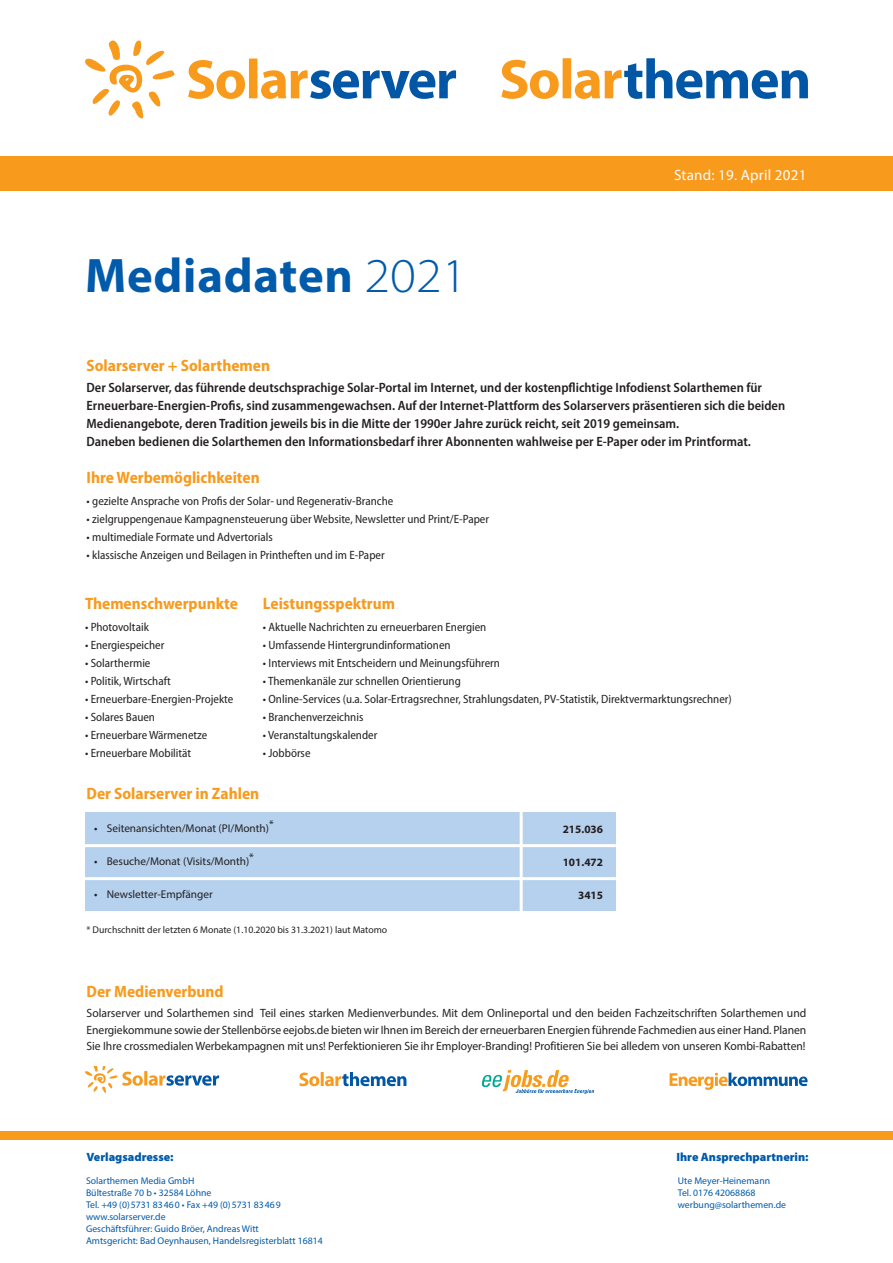
<style>
.page{position:relative;width:893px;height:1263px;background:#fff}
.page>*{position:absolute;margin:0;border:0;box-sizing:border-box;transform-origin:0 0}
.t1{font:700 48.75px "Myriad Pro";letter-spacing:.015em;color:#015aaa}
.t2{font:700 semi-condensed 16.5px "Myriad Pro";color:#f89a1c}
.t3{font:15px "Myriad Pro";letter-spacing:.015em;color:#fff}
.t4{font:600 semi-condensed 13.5px/18px "Myriad Pro";color:#231f20}
.t5{font:semi-condensed 12px "Myriad Pro";color:#231f20}
.t6{font:12px/16.5px "Myriad Pro";letter-spacing:-.005em;color:#231f20;text-align:justify}
.t7{font:900 12px "Myriad Pro";color:#015aaa}
.t8{font:11.25px "Myriad Pro";color:#231f20}
.t9{font:700 11.25px "Myriad Pro";color:#231f20}
.t10{font:9.75px/12px "Myriad Pro";color:#015aaa}
.t11{font:9.75px "Myriad Pro";color:#231f20}
.s1{font-weight:300;font-stretch:semi-expanded}
.s2{font-weight:600;font-stretch:semi-condensed}
</style>
<div class="page">
<div style="left:0;top:157px;width:893px;height:34px;background:#f89a1c"></div>
<div style="left:85px;top:812px;width:531px;height:98px;background:#b5d1ed"></div>
<hr style="left:520px;top:809px;width:3px;height:109px;background:#fff">
<hr style="left:85px;top:844px;width:531px;height:3px;background:#fff">
<hr style="left:85px;top:877px;width:531px;height:3px;background:#fff">
<div style="left:0;top:1131px;width:893px;height:9px;background:#f89a1c"></div>
<svg style="left:85px;top:40px;width:90px;height:78px"></svg>
<svg style="left:188px;top:59px;width:268px;height:40px"></svg>
<svg style="left:501px;top:58px;width:307px;height:41px"></svg>
<svg style="left:299px;top:1072px;width:107px;height:14px"></svg>
<svg style="left:85px;top:1067px;width:134px;height:26px"></svg>
<svg style="left:670px;top:1072px;width:138px;height:18px"></svg>
<svg style="left:482px;top:1070px;width:112px;height:24px"></svg>
<h1 class="t1" style="left:85px;top:257px;width:384px">Mediadaten <span class="s1">2021</span></h1>
<p class="t3" style="left:674px;top:169px;width:134px">Stand: 19. April 2021</p>
<h2 class="t2" style="left:87px;top:359px;width:185px">Solarserver + Solarthemen</h2>
<p class="t4" style="left:87px;top:380px;width:700px">Der Solarserver, das führende deutschsprachige Solar-Portal im Internet, und der kostenpflichtige Infodienst Solarthemen für Erneuerbare-Energien-Profis, sind zusammengewachsen. Auf der Internet-Plattform des Solarservers präsentieren sich die beiden Medienangebote, deren Tradition jeweils bis in die Mitte der 1990er Jahre zurück reicht, seit 2019 gemeinsam.<br>Daneben bedienen die Solarthemen den Informationsbedarf ihrer Abonnenten wahlweise per E-Paper oder im Printformat.</p>
<h2 class="t2" style="left:87px;top:472px;width:175px">Ihre Werbemöglichkeiten</h2>
<p class="t5" style="left:87px;top:496px;width:308px">• gezielte Ansprache von Profis der Solar- und Regenerativ-Branche</p>
<p class="t5" style="left:87px;top:514px;width:404px">• zielgruppengenaue Kampagnensteuerung über Website, Newsletter und Print/E-Paper</p>
<p class="t5" style="left:87px;top:532px;width:188px">• multimediale Formate und Advertorials</p>
<p class="t5" style="left:87px;top:550px;width:300px">• klassische Anzeigen und Beilagen in Printheften und im E-Paper</p>
<h2 class="t2" style="left:85px;top:597px;width:154px">Themenschwerpunkte</h2>
<p class="t5" style="left:85px;top:622px;width:65px">• Photovoltaik</p>
<p class="t5" style="left:85px;top:640px;width:81px">• Energiespeicher</p>
<p class="t5" style="left:85px;top:658px;width:67px">• Solarthermie</p>
<p class="t5" style="left:85px;top:676px;width:87px">• Politik, Wirtschaft</p>
<p class="t5" style="left:85px;top:694px;width:150px">• Erneuerbare-Energien-Projekte</p>
<p class="t5" style="left:85px;top:712px;width:72px">• Solares Bauen</p>
<p class="t5" style="left:85px;top:730px;width:124px">• Erneuerbare Wärmenetze</p>
<p class="t5" style="left:85px;top:748px;width:108px">• Erneuerbare Mobilität</p>
<h2 class="t2" style="left:263px;top:597px;width:134px">Leistungsspektrum</h2>
<p class="t5" style="left:263px;top:622px;width:225px">• Aktuelle Nachrichten zu erneuerbaren Energien</p>
<p class="t5" style="left:263px;top:640px;width:189px">• Umfassende Hintergrundinformationen</p>
<p class="t5" style="left:263px;top:658px;width:239px">• Interviews mit Entscheidern und Meinungsführern</p>
<p class="t5" style="left:263px;top:676px;width:199px">• Themenkanäle zur schnellen Orientierung</p>
<p class="t5" style="left:263px;top:694px;width:470px">• Online-Services (u.a. Solar-Ertragsrechner, Strahlungsdaten, PV-Statistik, Direktvermarktungsrechner)</p>
<p class="t5" style="left:263px;top:712px;width:102px">• Branchenverzeichnis</p>
<p class="t5" style="left:263px;top:730px;width:116px">• Veranstaltungskalender</p>
<p class="t5" style="left:263px;top:748px;width:49px">• Jobbörse</p>
<h2 class="t2" style="left:87px;top:788px;width:174px">Der Solarserver in Zahlen</h2>
<p class="t8" style="left:94px;top:824px;width:181px"><span class="s2">•</span> Seitenansichten/Monat (PI/Month)*</p>
<p class="t8" style="left:94px;top:857px;width:161px"><span class="s2">•</span> Besuche/Monat (Visits/Month)*</p>
<p class="t8" style="left:94px;top:890px;width:120px"><span class="s2">•</span> Newsletter-Empfänger</p>
<p class="t11" style="left:87px;top:926px;width:302px">* Durchschnitt der letzten 6 Monate (1.10.2020 bis 31.3.2021) laut Matomo</p>
<p class="t9" style="left:563px;top:825px;width:42px">215.036</p>
<p class="t9" style="left:563px;top:858px;width:42px">101.472</p>
<p class="t9" style="left:578px;top:891px;width:26px">3415</p>
<h2 class="t2" style="left:87px;top:985px;width:139px">Der Medienverbund</h2>
<p class="t6" style="left:87px;top:1006px;width:721px">Solarserver und Solarthemen sind Teil eines starken Medienverbundes. Mit dem Onlineportal und den beiden Fachzeitschriften Solarthemen und Energiekommune sowie der Stellenbörse eejobs.de bieten wir Ihnen im Bereich der erneuerbaren Energien führende Fachmedien aus einer Hand. Planen Sie Ihre crossmedialen Werbekampagnen mit uns! Perfektionieren Sie ihr Employer-Branding! Profitieren Sie bei alledem von unseren Kombi-Rabatten!</p>
<p class="t7" style="left:86px;top:1153px;width:89px">Verlagsadresse:</p>
<p class="t7" style="left:676px;top:1153px;width:134px">Ihre Ansprechpartnerin:</p>
<p class="t10" style="left:86px;top:1175px;width:238px">Solarthemen Media GmbH<br>Bültestraße 70 b • 32584 Löhne<br>Tel. +49 (0)5731 83460 • Fax +49 (0)5731 83469 www.solarserver.de<br>Geschäftsführer: Guido Bröer, Andreas Witt<br>Amtsgericht: Bad Oeynhausen, Handelsregisterblatt 16814</p>
<p class="t10" style="left:678px;top:1175px;width:110px">Ute Meyer-Heinemann<br>Tel. 0176 42068868 werbung@solarthemen.de</p>
</div>
